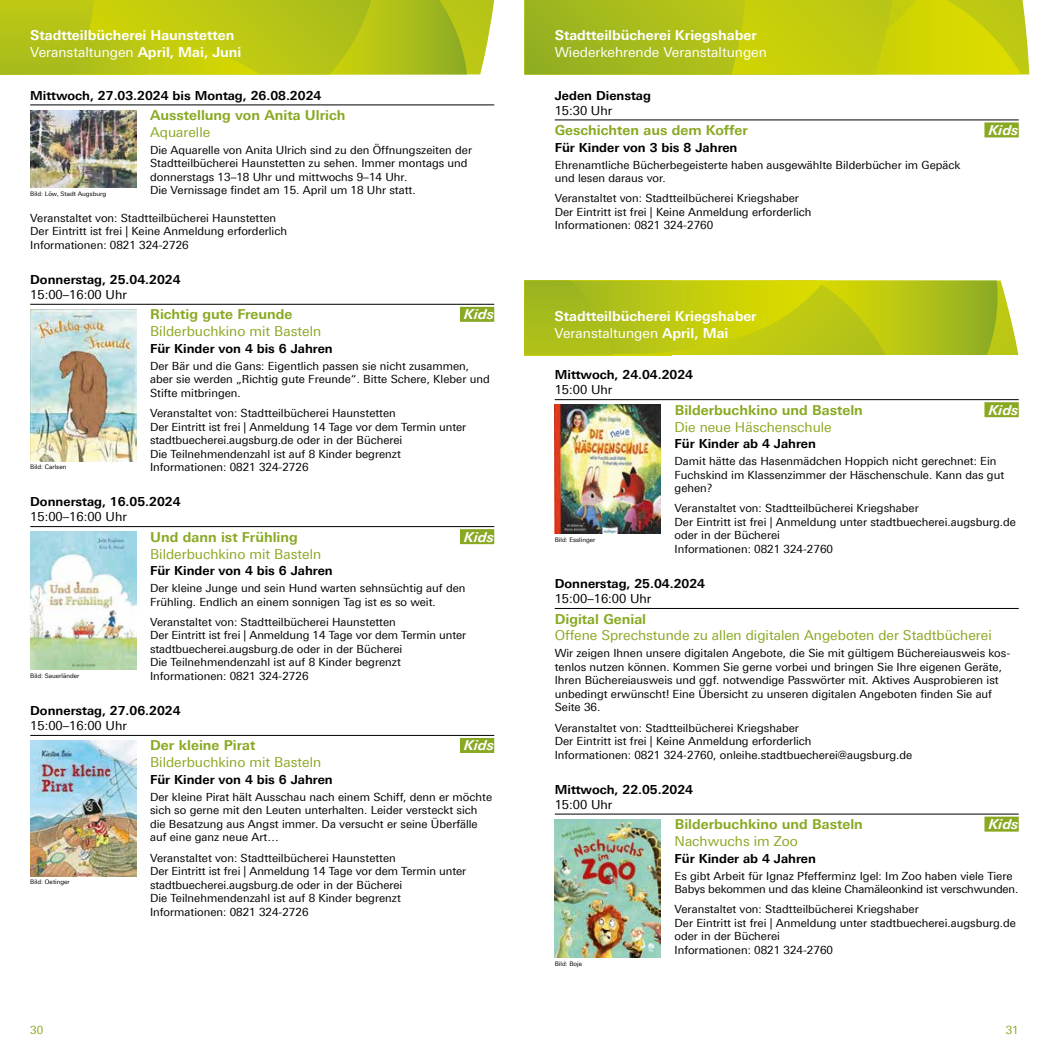
<style>
.page{position:relative;width:1049px;height:1053px;background:#fff}
.page>*{position:absolute;margin:0;border:0;box-sizing:border-box;transform-origin:0 0}
.t1{font:13.75px "Univers For Augsburg";color:#89a923}
.t2{font:700 13.75px "Univers For Augsburg";color:#89a923}
.t3{font:700 13.75px/16.9px "Univers For Augsburg";color:#fff}
.t4{font:13.75px "Univers For Augsburg";color:#fff}
.t5{font:italic 700 13.75px "Univers For Augsburg";color:#fff}
.t6{font:700 12.5px "Univers For Augsburg";color:#000}
.t7{font:12.5px "Univers For Augsburg";color:#000}
.t8{font:11.25px/13.5px "Univers For Augsburg";color:#000}
.t9{font:11.25px "Univers For Augsburg";color:#89a923}
.t10{font:6.25px "Univers For Augsburg";color:#000}
.s1{font-weight:400}
</style>
<div class="page">
<svg style="left:524px;top:0;width:505px;height:74px;background:#bac712"></svg>
<svg style="left:0;top:0;width:494px;height:74px;background:#b7c517"></svg>
<hr style="left:30px;top:105px;width:464px;height:1px;background:#000">
<hr style="left:30px;top:304px;width:464px;height:1px;background:#000">
<div style="left:460px;top:307px;width:34px;height:15px;background:#89a923"></div>
<hr style="left:30px;top:526px;width:464px;height:1px;background:#000">
<div style="left:460px;top:529px;width:34px;height:15px;background:#89a923"></div>
<hr style="left:30px;top:735px;width:464px;height:1px;background:#000">
<div style="left:460px;top:738px;width:34px;height:15px;background:#89a923"></div>
<img style="left:30px;top:110px;width:106px;height:78px">
<img style="left:30px;top:309px;width:106px;height:152px">
<img style="left:30px;top:531px;width:106px;height:138px">
<img style="left:30px;top:740px;width:106px;height:136px">
<hr style="left:555px;top:120px;width:464px;height:1px;background:#000">
<div style="left:984px;top:122px;width:35px;height:15px;background:#89a923"></div>
<hr style="left:555px;top:399px;width:464px;height:1px;background:#000">
<div style="left:984px;top:402px;width:35px;height:15px;background:#89a923"></div>
<hr style="left:555px;top:608px;width:464px;height:1px;background:#000">
<hr style="left:555px;top:813px;width:464px;height:1px;background:#000">
<div style="left:984px;top:816px;width:35px;height:15px;background:#89a923"></div>
<svg style="left:525px;top:280px;width:493px;height:75px;background:#b8c618"></svg>
<img style="left:555px;top:405px;width:106px;height:129px">
<img style="left:555px;top:819px;width:106px;height:138px">
<p class="t3" style="left:30px;top:27px;width:213px">Stadtteilbücherei Haunstetten<br><span class="s1">Veranstaltungen</span> April, Mai, Juni</p>
<p class="t6" style="left:30px;top:88px;width:293px">Mittwoch, 27.03.2024 bis Montag, 26.08.2024</p>
<p class="t2" style="left:150px;top:107px;width:197px">Ausstellung von Anita Ulrich</p>
<p class="t1" style="left:150px;top:124px;width:62px">Aquarelle</p>
<p class="t8" style="left:150px;top:143px;width:323px">Die Aquarelle von Anita Ulrich sind zu den Öffnungszeiten der Stadtteilbücherei Haunstetten zu sehen. Immer montags und donnerstags 13–18 Uhr und mittwochs 9–14 Uhr.<br>Die Vernissage findet am 15. April um 18 Uhr statt.</p>
<p class="t8" style="left:30px;top:211px;width:258px">Veranstaltet von: Stadtteilbücherei Haunstetten<br>Der Eintritt ist frei | Keine Anmeldung erforderlich<br>Informationen: 0821 324-2726</p>
<p class="t6" style="left:30px;top:272px;width:152px">Donnerstag, 25.04.2024</p>
<p class="t7" style="left:30px;top:287px;width:98px">15:00–16:00 Uhr</p>
<p class="t2" style="left:150px;top:306px;width:144px">Richtig gute Freunde</p>
<p class="t5" style="left:464px;top:306px;width:31px">Kids</p>
<p class="t1" style="left:150px;top:323px;width:173px">Bilderbuchkino mit Basteln</p>
<p class="t6" style="left:150px;top:341px;width:184px">Für Kinder von 4 bis 6 Jahren</p>
<p class="t8" style="left:150px;top:359px;width:341px">Der Bär und die Gans: Eigentlich passen sie nicht zusammen, aber sie werden „Richtig gute Freunde“. Bitte Schere, Kleber und<br>Stifte mitbringen.</p>
<p class="t8" style="left:150px;top:406px;width:318px">Veranstaltet von: Stadtteilbücherei Haunstetten<br>Der Eintritt ist frei | Anmeldung 14 Tage vor dem Termin unter stadtbuecherei.augsburg.de oder in der Bücherei<br>Die Teilnehmendenzahl ist auf 8 Kinder begrenzt Informationen: 0821 324-2726</p>
<p class="t6" style="left:30px;top:494px;width:152px">Donnerstag, 16.05.2024</p>
<p class="t7" style="left:30px;top:509px;width:98px">15:00–16:00 Uhr</p>
<p class="t2" style="left:150px;top:528px;width:149px">Und dann ist Frühling</p>
<p class="t5" style="left:464px;top:528px;width:31px">Kids</p>
<p class="t1" style="left:150px;top:545px;width:173px">Bilderbuchkino mit Basteln</p>
<p class="t6" style="left:150px;top:563px;width:184px">Für Kinder von 4 bis 6 Jahren</p>
<p class="t8" style="left:150px;top:581px;width:317px">Der kleine Junge und sein Hund warten sehnsüchtig auf den<br>Frühling. Endlich an einem sonnigen Tag ist es so weit.</p>
<p class="t8" style="left:150px;top:615px;width:318px">Veranstaltet von: Stadtteilbücherei Haunstetten<br>Der Eintritt ist frei | Anmeldung 14 Tage vor dem Termin unter stadtbuecherei.augsburg.de oder in der Bücherei<br>Die Teilnehmendenzahl ist auf 8 Kinder begrenzt Informationen: 0821 324-2726</p>
<p class="t6" style="left:30px;top:703px;width:152px">Donnerstag, 27.06.2024</p>
<p class="t7" style="left:30px;top:718px;width:98px">15:00–16:00 Uhr</p>
<p class="t2" style="left:150px;top:737px;width:107px">Der kleine Pirat</p>
<p class="t5" style="left:464px;top:737px;width:31px">Kids</p>
<p class="t1" style="left:150px;top:754px;width:173px">Bilderbuchkino mit Basteln</p>
<p class="t6" style="left:150px;top:772px;width:184px">Für Kinder von 4 bis 6 Jahren</p>
<p class="t8" style="left:150px;top:790px;width:344px">Der kleine Pirat hält Ausschau nach einem Schiff, denn er möchte sich so gerne mit den Leuten unterhalten. Leider versteckt sich die Besatzung aus Angst immer. Da versucht er seine Überfälle auf eine ganz neue Art…</p>
<p class="t8" style="left:150px;top:850px;width:318px">Veranstaltet von: Stadtteilbücherei Haunstetten<br>Der Eintritt ist frei | Anmeldung 14 Tage vor dem Termin unter stadtbuecherei.augsburg.de oder in der Bücherei<br>Die Teilnehmendenzahl ist auf 8 Kinder begrenzt Informationen: 0821 324-2726</p>
<p class="t10" style="left:30px;top:190px;width:77px">Bild: Löw, Stadt Augsburg</p>
<p class="t10" style="left:30px;top:463px;width:38px">Bild: Carlsen</p>
<p class="t10" style="left:30px;top:671px;width:51px">Bild: Sauerländer</p>
<p class="t10" style="left:30px;top:878px;width:41px">Bild: Oetinger</p>
<p class="t3" style="left:555px;top:27px;width:204px">Stadtteilbücherei Kriegshaber</p>
<p class="t4" style="left:555px;top:44px;width:214px">Wiederkehrende Veranstaltungen</p>
<p class="t6" style="left:555px;top:88px;width:98px">Jeden Dienstag</p>
<p class="t7" style="left:555px;top:103px;width:59px">15:30 Uhr</p>
<p class="t2" style="left:555px;top:122px;width:195px">Geschichten aus dem Koffer</p>
<p class="t5" style="left:989px;top:122px;width:31px">Kids</p>
<p class="t6" style="left:555px;top:140px;width:184px">Für Kinder von 3 bis 8 Jahren</p>
<p class="t8" style="left:555px;top:158px;width:407px">Ehrenamtliche Bücherbegeisterte haben ausgewählte Bilderbücher im Gepäck und lesen daraus vor.</p>
<p class="t8" style="left:555px;top:191px;width:258px">Veranstaltet von: Stadtteilbücherei Kriegshaber<br>Der Eintritt ist frei | Keine Anmeldung erforderlich<br>Informationen: 0821 324-2760</p>
<p class="t3" style="left:555px;top:307px;width:204px">Stadtteilbücherei Kriegshaber<br><span class="s1">Veranstaltungen</span> April, Mai</p>
<p class="t6" style="left:555px;top:367px;width:140px">Mittwoch, 24.04.2024</p>
<p class="t7" style="left:555px;top:383px;width:59px">15:00 Uhr</p>
<p class="t2" style="left:675px;top:401px;width:190px">Bilderbuchkino und Basteln</p>
<p class="t5" style="left:989px;top:401px;width:31px">Kids</p>
<p class="t1" style="left:674px;top:419px;width:159px">Die neue Häschenschule</p>
<p class="t6" style="left:674px;top:436px;width:143px">Für Kinder ab 4 Jahren</p>
<p class="t8" style="left:674px;top:454px;width:331px">Damit hätte das Hasenmädchen Hoppich nicht gerechnet: Ein<br>Fuchskind im Klassenzimmer der Häschenschule. Kann das gut gehen?</p>
<p class="t8" style="left:674px;top:501px;width:343px">Veranstaltet von: Stadtteilbücherei Kriegshaber<br>Der Eintritt ist frei | Anmeldung unter stadtbuecherei.augsburg.de oder in der Bücherei<br>Informationen: 0821 324-2760</p>
<p class="t6" style="left:555px;top:576px;width:152px">Donnerstag, 25.04.2024</p>
<p class="t7" style="left:555px;top:591px;width:98px">15:00–16:00 Uhr</p>
<p class="t2" style="left:555px;top:610px;width:93px">Digital Genial</p>
<p class="t1" style="left:555px;top:627px;width:438px">Offene Sprechstunde zu allen digitalen Angeboten der Stadtbücherei</p>
<p class="t8" style="left:555px;top:646px;width:457px">Wir zeigen Ihnen unsere digitalen Angebote, die Sie mit gültigem Büchereiausweis kos&shy;tenlos nutzen können. Kommen Sie gerne vorbei und bringen Sie Ihre eigenen Geräte, Ihren Büchereiausweis und ggf. notwendige Passwörter mit. Aktives Ausprobieren ist unbedingt erwünscht! Eine Übersicht zu unseren digitalen Angeboten finden Sie auf Seite 36.</p>
<p class="t8" style="left:555px;top:720px;width:359px">Veranstaltet von: Stadtteilbücherei Kriegshaber<br>Der Eintritt ist frei | Keine Anmeldung erforderlich<br>Informationen: 0821 324-2760, onleihe.stadtbuecherei@augsburg.de</p>
<p class="t6" style="left:555px;top:781px;width:140px">Mittwoch, 22.05.2024</p>
<p class="t7" style="left:555px;top:797px;width:59px">15:00 Uhr</p>
<p class="t2" style="left:675px;top:815px;width:190px">Bilderbuchkino und Basteln</p>
<p class="t5" style="left:989px;top:815px;width:31px">Kids</p>
<p class="t1" style="left:674px;top:833px;width:125px">Nachwuchs im Zoo</p>
<p class="t6" style="left:674px;top:850px;width:143px">Für Kinder ab 4 Jahren</p>
<p class="t8" style="left:674px;top:868px;width:345px">Es gibt Arbeit für Ignaz Pfefferminz Igel: Im Zoo haben viele Tiere<br>Babys bekommen und das kleine Chamäleonkind ist verschwunden.</p>
<p class="t8" style="left:674px;top:902px;width:343px">Veranstaltet von: Stadtteilbücherei Kriegshaber<br>Der Eintritt ist frei | Anmeldung unter stadtbuecherei.augsburg.de oder in der Bücherei<br>Informationen: 0821 324-2760</p>
<p class="t10" style="left:555px;top:536px;width:42px">Bild: Esslinger</p>
<p class="t10" style="left:555px;top:959px;width:29px">Bild: Boje</p>
<p class="t9" style="left:30px;top:1023px;width:15px">30</p>
<p class="t9" style="left:1006px;top:1023px;width:15px">31</p>
</div>
